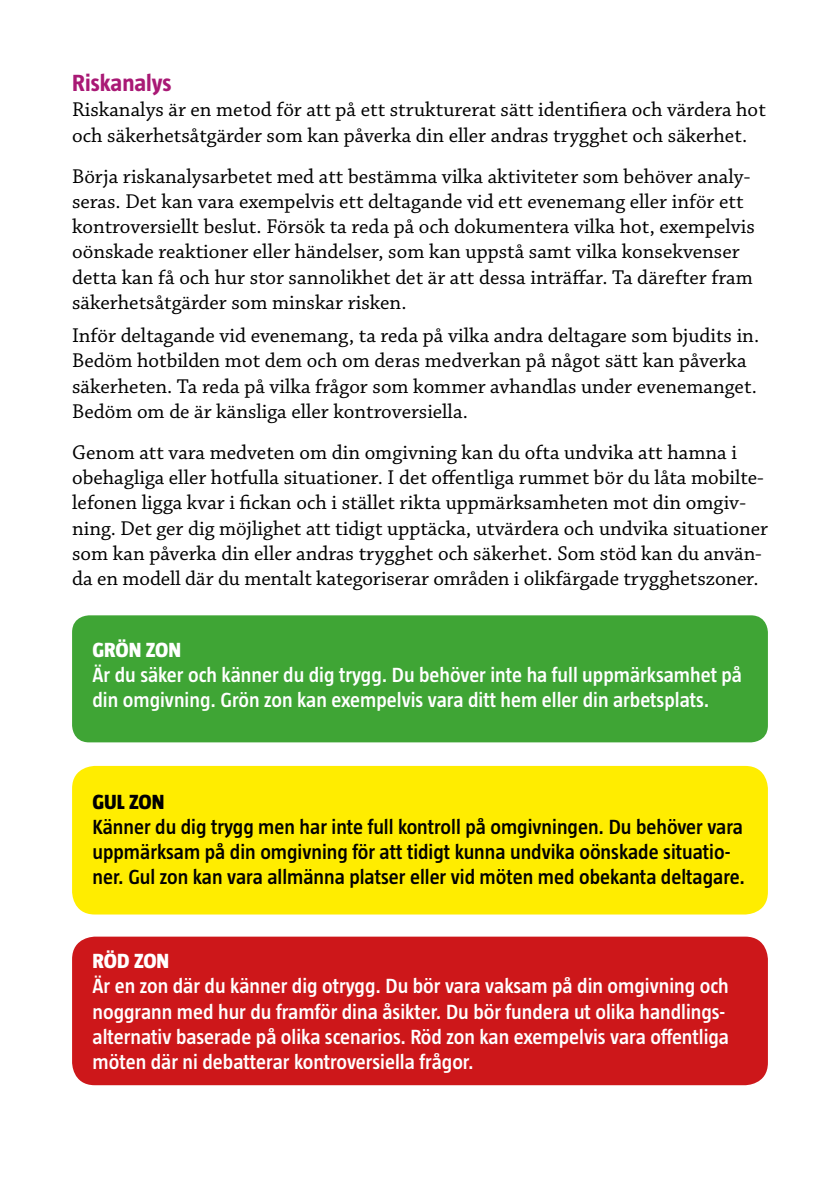
<style>
.page{position:relative;width:840px;height:1191px;background:#fff}
.page>*{position:absolute;margin:0;border:0;box-sizing:border-box;transform-origin:0 0}
.t1{font:700 24px "Taz";color:#a91975}
.t2{font:21px/25.2px "Chaparral Pro";color:#000}
.t3{font:600 21px/25.2px "Taz";color:#fff}
.t4{font:600 21px/25.2px "Taz";color:#000}
.t5{font:800 21px "Taz";color:#fff}
.t6{font:800 21px "Taz";color:#000}
</style>
<div class="page">
<div style="left:72px;top:615px;width:695px;height:127px;background:#3fa535;border-radius:17px"></div>
<div style="left:72px;top:766px;width:695px;height:148px;background:#ffed00;border-radius:23px"></div>
<div style="left:72px;top:936px;width:695px;height:149px;background:#cd171a;border-radius:23px"></div>
<p class="t1" style="left:72px;top:71px;width:101px">Riskanalys</p>
<p class="t2" style="left:72px;top:98px;width:695px">Riskanalys är en metod för att på ett strukturerat sätt identifiera och värdera hot och säkerhetsåtgärder som kan påverka din eller andras trygghet och säkerhet.</p>
<p class="t2" style="left:72px;top:164px;width:684px">Börja riskanalysarbetet med att bestämma vilka aktiviteter som behöver analy&shy;seras. Det kan vara exempelvis ett deltagande vid ett evenemang eller inför ett kontroversiellt beslut. Försök ta reda på och dokumentera vilka hot, exempelvis oönskade reaktioner eller händelser, som kan uppstå samt vilka konsekvenser detta kan få och hur stor sannolikhet det är att dessa inträffar. Ta därefter fram säkerhetsåtgärder som minskar risken.</p>
<p class="t2" style="left:72px;top:324px;width:688px">Inför deltagande vid evenemang, ta reda på vilka andra deltagare som bjudits in.<br>Bedöm hotbilden mot dem och om deras medverkan på något sätt kan påverka säkerheten. Ta reda på vilka frågor som kommer avhandlas under evenemanget.<br>Bedöm om de är känsliga eller kontroversiella.</p>
<p class="t2" style="left:72px;top:440px;width:697px">Genom att vara medveten om din omgivning kan du ofta undvika att hamna i obehagliga eller hotfulla situationer. I det offentliga rummet bör du låta mobilte&shy;lefonen ligga kvar i fickan och i stället rikta uppmärksamheten mot din omgiv&shy;ning. Det ger dig möjlighet att tidigt upptäcka, utvärdera och undvika situationer som kan påverka din eller andras trygghet och säkerhet. Som stöd kan du använ&shy;da en modell där du mentalt kategoriserar områden i olikfärgade trygghetszoner.</p>
<p class="t5" style="left:92px;top:638px;width:90px">GRÖN ZON</p>
<p class="t3" style="left:92px;top:662px;width:650px">Är du säker och känner du dig trygg. Du behöver inte ha full uppmärksamhet på din omgivning. Grön zon kan exempelvis vara ditt hem eller din arbetsplats.</p>
<p class="t6" style="left:92px;top:790px;width:74px">GUL ZON</p>
<p class="t4" style="left:92px;top:814px;width:653px">Känner du dig trygg men har inte full kontroll på omgivningen. Du behöver vara uppmärksam på din omgivning för att tidigt kunna undvika oönskade situatio&shy;ner. Gul zon kan vara allmänna platser eller vid möten med obekanta deltagare.</p>
<p class="t5" style="left:92px;top:950px;width:78px">RÖD ZON</p>
<p class="t3" style="left:92px;top:973px;width:637px">Är en zon där du känner dig otrygg. Du bör vara vaksam på din omgivning och noggrann med hur du framför dina åsikter. Du bör fundera ut olika handlings&shy;alternativ baserade på olika scenarios. Röd zon kan exempelvis vara offentliga möten där ni debatterar kontroversiella frågor.</p>
</div>
